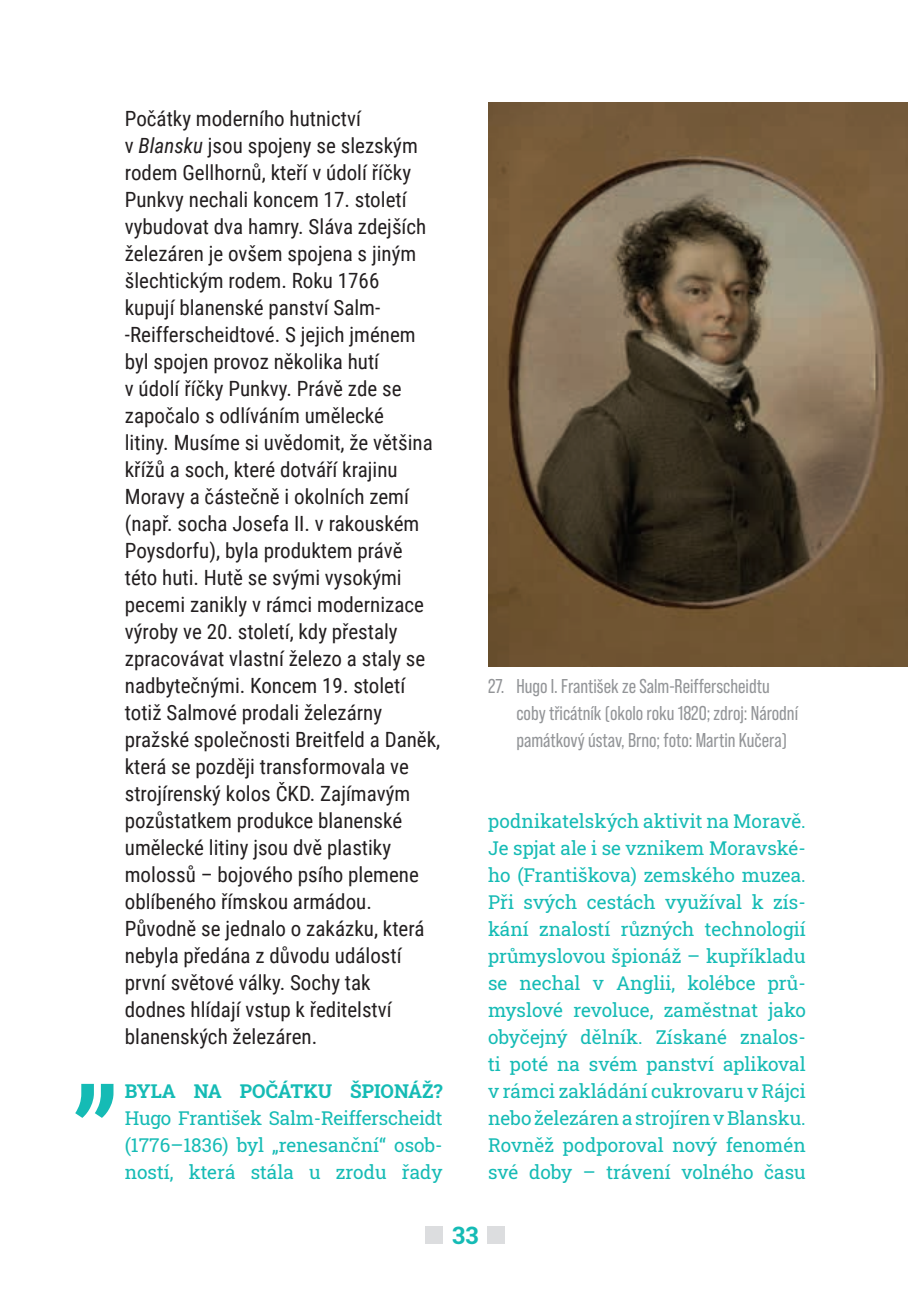
<style>
.page{position:relative;width:908px;height:1304px;background:#fff}
.page>*{position:absolute;margin:0;border:0;box-sizing:border-box;transform-origin:0 0}
.t1{font:700 24px "Roboto Slab";color:#15bbb5}
.t2{font:21px/27px "Roboto Condensed";color:#231f20}
.t3{font:20px/27px "Bebas Neue Pro";color:#939598}
.t4{font:19px/27px "Roboto Slab";color:#15bbb5;text-align:justify}
.t5{font:700 19px "Roboto Slab";color:#15bbb5}
.s1{font-style:italic}
</style>
<div class="page">
<div style="left:425px;top:1227px;width:17px;height:17px;background:#dcdddf"></div>
<div style="left:487px;top:1227px;width:18px;height:17px;background:#dcdddf"></div>
<svg style="left:75px;top:1084px;width:38px;height:34px"></svg>
<img style="left:488px;top:102px;width:419px;height:564px">
<p class="t2" style="left:125px;top:104px;width:317px">Počátky moderního hutnictví<br>v <span class="s1">Blansku</span> jsou spojeny se slezským rodem Gellhornů, kteří v údolí říčky Punkvy nechali koncem 17. století vybudovat dva hamry. Sláva zdejších železáren je ovšem spojena s jiným šlechtickým rodem. Roku 1766<br>kupují blanenské panství Salm--Reifferscheidtové. S jejich jménem byl spojen provoz několika hutí<br>v údolí říčky Punkvy. Právě zde se započalo s odlíváním umělecké<br>litiny. Musíme si uvědomit, že většina křížů a soch, které dotváří krajinu Moravy a částečně i okolních zemí (např. socha Josefa II. v rakouském Poysdorfu), byla produktem právě této huti. Hutě se svými vysokými pecemi zanikly v rámci modernizace výroby ve 20. století, kdy přestaly zpracovávat vlastní železo a staly se nadbytečnými. Koncem 19. století totiž Salmové prodali železárny pražské společnosti Breitfeld a Daněk, která se později transformovala ve strojírenský kolos ČKD. Zajímavým pozůstatkem produkce blanenské umělecké litiny jsou dvě plastiky molossů – bojového psího plemene oblíbeného římskou armádou.<br>Původně se jednalo o zakázku, která nebyla předána z důvodu událostí první světové války. Sochy tak<br>dodnes hlídají vstup k ředitelství blanenských železáren.</p>
<p class="t5" style="left:125px;top:1078px;width:319px">BYLA NA POČÁTKU ŠPIONÁŽ?</p>
<p class="t4" style="left:125px;top:1104px;width:319px">Hugo František Salm-Reifferscheidt (1776–1836) byl „renesanční“ osob&shy;ností, která stála u zrodu řady</p>
<p class="t3" style="left:516px;top:672px;width:283px;text-indent:-28px">27. Hugo I. František ze Salm-Reifferscheidtu coby třicátník (okolo roku 1820; zdroj: Národní památkový ústav, Brno; foto: Martin Kučera)</p>
<p class="t4" style="left:488px;top:807px;width:319px">podnikatelských aktivit na Moravě.<br>Je spjat ale i se vznikem Moravské&shy;ho (Františkova) zemského muzea.<br>Při svých cestách využíval k zís&shy;kání znalostí různých technologií průmyslovou špionáž – kupříkladu se nechal v Anglii, kolébce prů&shy;myslové revoluce, zaměstnat jako obyčejný dělník. Získané znalos&shy;ti poté na svém panství aplikoval v rámci zakládání cukrovaru v Rájci nebo železáren a strojíren v Blansku.<br>Rovněž podporoval nový fenomén své doby – trávení volného času</p>
<p class="t1" style="left:452px;top:1219px;width:28px">33</p>
</div>
